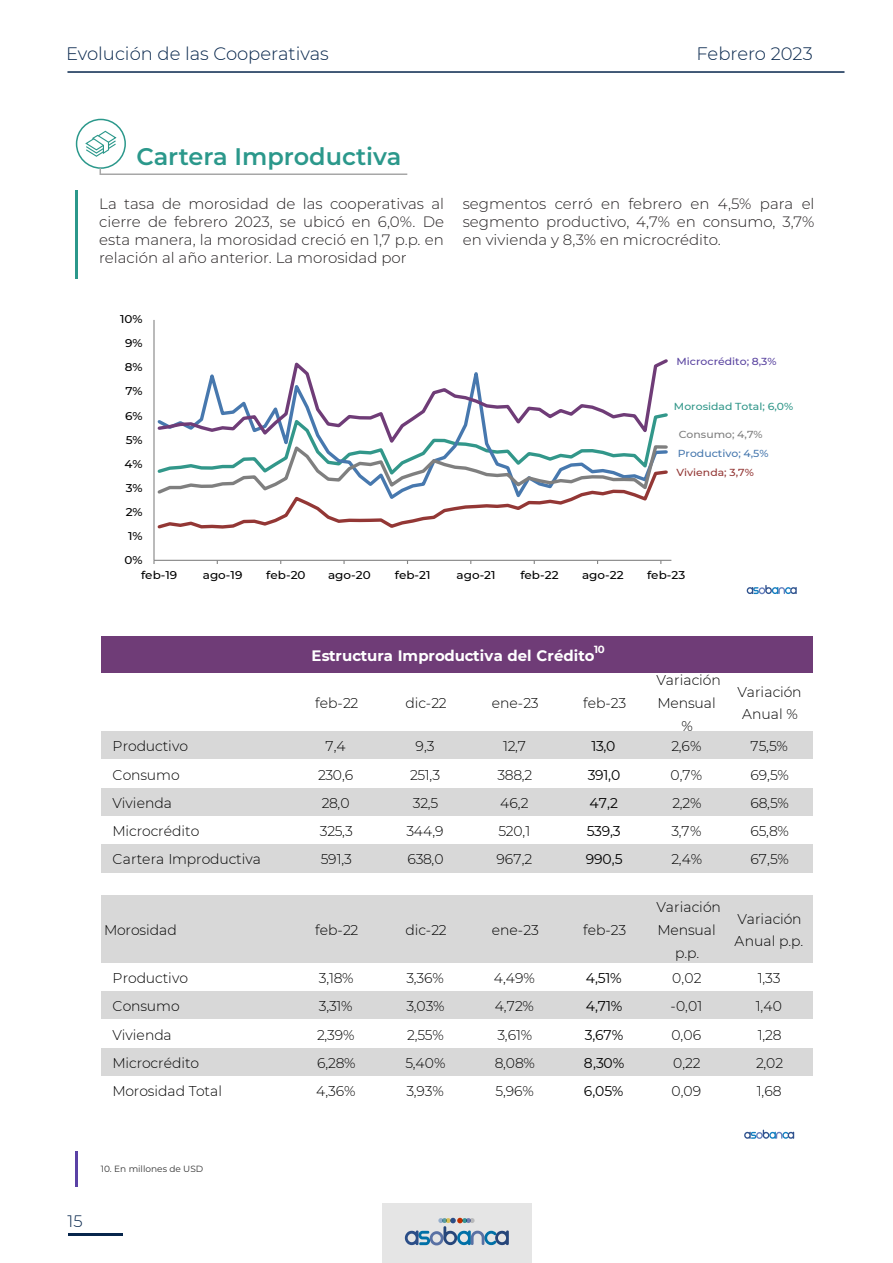
<style>
.page{position:relative;width:893px;height:1263px;background:#fff}
.page>*{position:absolute;margin:0;border:0;box-sizing:border-box;transform-origin:0 0}
.t1{font:600 24px "Montserrat";color:#2b988b}
.t2{font:300 18px "Montserrat";color:#07264c}
.t3{font:300 16.5px "Montserrat";color:#07264c}
.t4{font:300 15px/18px "Montserrat";color:#231f20;text-align:justify}
.t5{font:700 15px "Montserrat";color:#fff}
.t6{font:300 14.1px/22.6px "Montserrat";color:#000;text-align:center}
.t7{font:14.1px "Montserrat";letter-spacing:-.01em;color:#000}
.t8{font:500 11.25px "Montserrat";letter-spacing:.005em;color:#000;scale:1.07 1}
.t9{font:700 10.35px "Montserrat";color:#fff}
.t10{font:500 10.2px "Montserrat";letter-spacing:.005em;color:#32978a;scale:1.07 1}
.t11{font:500 10.2px "Montserrat";color:#5a44a0;scale:1.07 1}
.t12{font:500 10.2px "Montserrat";color:#4778ae;scale:1.07 1}
.t13{font:500 10.2px "Montserrat";color:#933735;scale:1.07 1}
.t14{font:500 10.2px "Montserrat";color:#7f7f7f;scale:1.07 1}
.t15{font:9px "Montserrat";color:#333}
</style>
<div class="page">
<hr style="left:153px;top:320px;width:2px;height:240px;background:#858585">
<hr style="left:154px;top:560px;width:517px;height:1px;background:#858585">
<svg style="left:157px;top:448px;width:511px;height:81px"></svg>
<svg style="left:157px;top:359px;width:511px;height:89px"></svg>
<hr style="left:68px;top:1233px;width:55px;height:2px;background:#07264c">
<hr style="left:67px;top:71px;width:777px;height:2px;background:#07264c">
<div style="left:382px;top:1203px;width:150px;height:60px;background:#e5e5e5"></div>
<svg style="left:405px;top:1218px;width:104px;height:27px"></svg>
<hr style="left:75px;top:190px;width:3px;height:88px;background:#2b988b">
<hr style="left:75px;top:1151px;width:3px;height:36px;background:#5a41a5">
<div style="left:76px;top:119px;width:50px;height:50px;border:2px solid #2b988b;border-radius:50%"></div>
<svg style="left:99px;top:167px;width:309px;height:8px"></svg>
<svg style="left:85px;top:130px;width:32px;height:27px"></svg>
<svg style="left:747px;top:585px;width:50px;height:9px"></svg>
<svg style="left:744px;top:1130px;width:50px;height:9px"></svg>
<div style="left:101px;top:636px;width:713px;height:38px;background:#6f3c77"></div>
<div style="left:101px;top:673px;width:713px;height:59px;background:#fff"></div>
<div style="left:101px;top:732px;width:713px;height:29px;background:#d8d8d8"></div>
<div style="left:101px;top:760px;width:713px;height:29px;background:#fff"></div>
<div style="left:101px;top:788px;width:713px;height:29px;background:#d8d8d8"></div>
<div style="left:101px;top:816px;width:713px;height:29px;background:#fff"></div>
<div style="left:101px;top:845px;width:713px;height:29px;background:#d8d8d8"></div>
<div style="left:101px;top:873px;width:713px;height:23px;background:#fff"></div>
<div style="left:101px;top:895px;width:713px;height:69px;background:#d8d8d8"></div>
<div style="left:101px;top:963px;width:713px;height:29px;background:#fff"></div>
<div style="left:101px;top:991px;width:713px;height:30px;background:#d8d8d8"></div>
<div style="left:101px;top:1020px;width:713px;height:29px;background:#fff"></div>
<div style="left:101px;top:1048px;width:713px;height:29px;background:#d8d8d8"></div>
<div style="left:101px;top:1076px;width:713px;height:29px;background:#fff"></div>
<p class="t2" style="left:66px;top:41px;width:264px">Evolución de las Cooperativas</p>
<p class="t2" style="left:697px;top:41px;width:118px">Febrero 2023</p>
<h1 class="t1" style="left:136px;top:139px;width:266px">Cartera Improductiva</h1>
<p class="t4" style="left:99px;top:194px;width:346px">La tasa de morosidad de las cooperativas al cierre de febrero 2023, se ubicó en 6,0%. De esta manera, la morosidad creció en 1,7 p.p. en relación al año anterior. La morosidad por</p>
<p class="t4" style="left:463px;top:194px;width:353px">segmentos cerró en febrero en 4,5% para el segmento productivo, 4,7% en consumo, 3,7% en vivienda y 8,3% en microcrédito.</p>
<p class="t8" style="left:120px;top:311px;width:23px">10%</p>
<p class="t8" style="left:125px;top:336px;width:18px">9%</p>
<p class="t8" style="left:125px;top:360px;width:18px">8%</p>
<p class="t8" style="left:125px;top:384px;width:18px">7%</p>
<p class="t8" style="left:125px;top:408px;width:18px">6%</p>
<p class="t8" style="left:126px;top:432px;width:17px">5%</p>
<p class="t8" style="left:125px;top:456px;width:19px">4%</p>
<p class="t8" style="left:126px;top:480px;width:17px">3%</p>
<p class="t8" style="left:126px;top:504px;width:17px">2%</p>
<p class="t8" style="left:128px;top:528px;width:15px">1%</p>
<p class="t8" style="left:125px;top:552px;width:19px">0%</p>
<p class="t11" style="left:676px;top:354px;width:95px">Microcrédito; 8,3%</p>
<p class="t10" style="left:674px;top:399px;width:113px">Morosidad Total; 6,0%</p>
<p class="t12" style="left:678px;top:446px;width:87px">Productivo; 4,5%</p>
<p class="t14" style="left:679px;top:427px;width:80px">Consumo; 4,7%</p>
<p class="t13" style="left:676px;top:465px;width:74px">Vivienda; 3,7%</p>
<p class="t8" style="left:141px;top:567px;width:35px">feb-19</p>
<p class="t8" style="left:203px;top:567px;width:39px">ago-19</p>
<p class="t8" style="left:266px;top:567px;width:38px">feb-20</p>
<p class="t8" style="left:328px;top:567px;width:41px">ago-20</p>
<p class="t8" style="left:395px;top:567px;width:35px">feb-21</p>
<p class="t8" style="left:457px;top:567px;width:38px">ago-21</p>
<p class="t8" style="left:520px;top:567px;width:37px">feb-22</p>
<p class="t8" style="left:582px;top:567px;width:40px">ago-22</p>
<p class="t8" style="left:647px;top:567px;width:37px">feb-23</p>
<p class="t5" style="left:311px;top:645px;width:285px">Estructura Improductiva del Crédito</p>
<p class="t9" style="left:594px;top:642px;width:12px">10</p>
<p class="t6" style="left:315px;top:691px;width:45px">feb-22</p>
<p class="t6" style="left:405px;top:691px;width:43px">dic-22</p>
<p class="t6" style="left:492px;top:691px;width:48px">ene-23</p>
<p class="t6" style="left:583px;top:691px;width:45px">feb-23</p>
<p class="t6" style="left:656px;top:669px;width:66px">Variación<br>Mensual %</p>
<p class="t6" style="left:737px;top:680px;width:66px">Variación<br>Anual %</p>
<p class="t6" style="left:112px;top:735px;width:77px">Productivo</p>
<p class="t6" style="left:325px;top:735px;width:22px">7,4</p>
<p class="t6" style="left:416px;top:735px;width:20px">9,3</p>
<p class="t6" style="left:503px;top:735px;width:24px">12,7</p>
<p class="t7" style="left:591px;top:737px;width:26px">13,0</p>
<p class="t6" style="left:671px;top:735px;width:32px">2,6%</p>
<p class="t6" style="left:750px;top:735px;width:39px">75,5%</p>
<p class="t6" style="left:113px;top:763px;width:69px">Consumo</p>
<p class="t6" style="left:318px;top:763px;width:37px">230,6</p>
<p class="t6" style="left:410px;top:763px;width:32px">251,3</p>
<p class="t6" style="left:497px;top:763px;width:36px">388,2</p>
<p class="t7" style="left:588px;top:765px;width:34px">391,0</p>
<p class="t6" style="left:670px;top:763px;width:33px">0,7%</p>
<p class="t6" style="left:750px;top:763px;width:40px">69,5%</p>
<p class="t6" style="left:113px;top:791px;width:61px">Vivienda</p>
<p class="t6" style="left:322px;top:791px;width:29px">28,0</p>
<p class="t6" style="left:413px;top:791px;width:27px">32,5</p>
<p class="t6" style="left:500px;top:791px;width:30px">46,2</p>
<p class="t7" style="left:590px;top:793px;width:30px">47,2</p>
<p class="t6" style="left:672px;top:791px;width:31px">2,2%</p>
<p class="t6" style="left:750px;top:791px;width:40px">68,5%</p>
<p class="t6" style="left:113px;top:819px;width:88px">Microcrédito</p>
<p class="t6" style="left:320px;top:819px;width:34px">325,3</p>
<p class="t6" style="left:406px;top:819px;width:39px">344,9</p>
<p class="t6" style="left:498px;top:819px;width:33px">520,1</p>
<p class="t7" style="left:587px;top:821px;width:35px">539,3</p>
<p class="t6" style="left:671px;top:819px;width:32px">3,7%</p>
<p class="t6" style="left:750px;top:819px;width:40px">65,8%</p>
<p class="t6" style="left:113px;top:848px;width:150px">Cartera Improductiva</p>
<p class="t6" style="left:321px;top:848px;width:33px">591,3</p>
<p class="t6" style="left:407px;top:848px;width:38px">638,0</p>
<p class="t6" style="left:497px;top:848px;width:37px">967,2</p>
<p class="t7" style="left:586px;top:850px;width:38px">990,5</p>
<p class="t6" style="left:671px;top:848px;width:32px">2,4%</p>
<p class="t6" style="left:750px;top:848px;width:40px">67,5%</p>
<p class="t6" style="left:104px;top:918px;width:74px">Morosidad</p>
<p class="t6" style="left:315px;top:918px;width:45px">feb-22</p>
<p class="t6" style="left:405px;top:918px;width:43px">dic-22</p>
<p class="t6" style="left:492px;top:918px;width:48px">ene-23</p>
<p class="t6" style="left:583px;top:918px;width:45px">feb-23</p>
<p class="t6" style="left:656px;top:896px;width:66px">Variación<br>Mensual p.p.</p>
<p class="t6" style="left:735px;top:907px;width:70px;text-align:left">Variación<br>Anual p.p.</p>
<p class="t6" style="left:112px;top:966px;width:77px">Productivo</p>
<p class="t6" style="left:319px;top:966px;width:36px">3,18%</p>
<p class="t6" style="left:406px;top:966px;width:39px">3,36%</p>
<p class="t6" style="left:494px;top:966px;width:43px">4,49%</p>
<p class="t7" style="left:586px;top:968px;width:37px">4,51%</p>
<p class="t6" style="left:672px;top:966px;width:31px">0,02</p>
<p class="t6" style="left:758px;top:966px;width:24px">1,33</p>
<p class="t6" style="left:112px;top:994px;width:69px">Consumo</p>
<p class="t6" style="left:319px;top:994px;width:35px">3,31%</p>
<p class="t6" style="left:406px;top:994px;width:40px">3,03%</p>
<p class="t6" style="left:495px;top:994px;width:41px">4,72%</p>
<p class="t7" style="left:586px;top:996px;width:38px">4,71%</p>
<p class="t6" style="left:670px;top:994px;width:33px">-0,01</p>
<p class="t6" style="left:756px;top:994px;width:27px">1,40</p>
<p class="t6" style="left:112px;top:1023px;width:61px">Vivienda</p>
<p class="t6" style="left:317px;top:1023px;width:39px">2,39%</p>
<p class="t6" style="left:407px;top:1023px;width:38px">2,55%</p>
<p class="t6" style="left:497px;top:1023px;width:36px">3,61%</p>
<p class="t7" style="left:585px;top:1025px;width:40px">3,67%</p>
<p class="t6" style="left:671px;top:1023px;width:31px">0,06</p>
<p class="t6" style="left:758px;top:1023px;width:25px">1,28</p>
<p class="t6" style="left:112px;top:1051px;width:88px">Microcrédito</p>
<p class="t6" style="left:317px;top:1051px;width:40px">6,28%</p>
<p class="t6" style="left:405px;top:1051px;width:42px">5,40%</p>
<p class="t6" style="left:495px;top:1051px;width:42px">8,08%</p>
<p class="t7" style="left:584px;top:1053px;width:42px">8,30%</p>
<p class="t6" style="left:673px;top:1051px;width:29px">0,22</p>
<p class="t6" style="left:756px;top:1051px;width:29px">2,02</p>
<p class="t6" style="left:113px;top:1079px;width:111px">Morosidad Total</p>
<p class="t6" style="left:316px;top:1079px;width:41px">4,36%</p>
<p class="t6" style="left:406px;top:1079px;width:39px">3,93%</p>
<p class="t6" style="left:496px;top:1079px;width:40px">5,96%</p>
<p class="t7" style="left:584px;top:1081px;width:41px">6,05%</p>
<p class="t6" style="left:671px;top:1079px;width:31px">0,09</p>
<p class="t6" style="left:757px;top:1079px;width:26px">1,68</p>
<p class="t3" style="left:68px;top:1210px;width:17px">15</p>
<p class="t15" style="left:101px;top:1163px;width:104px">10. En millones de USD</p>
</div>
